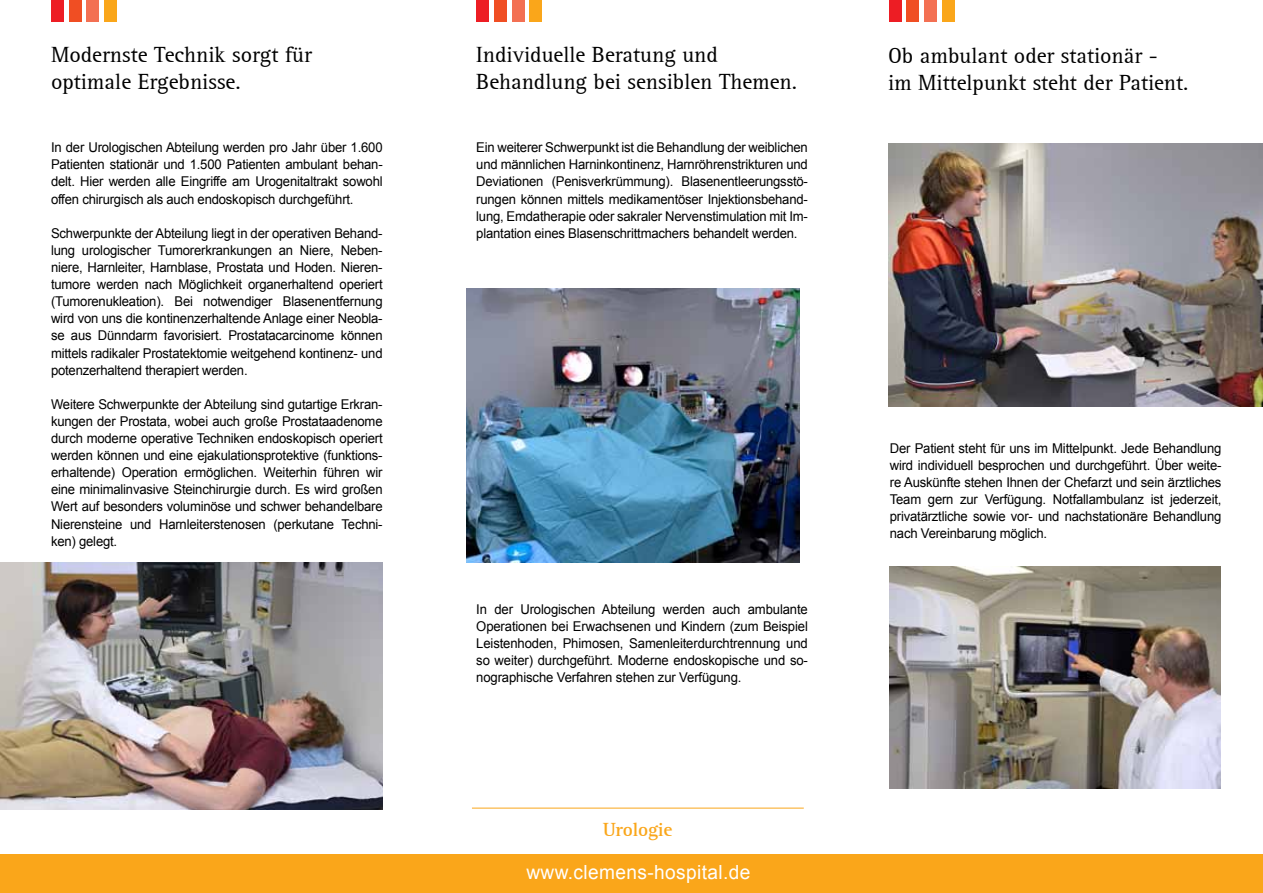
<style>
.page{position:relative;width:1263px;height:893px;background:#fff}
.page>*{position:absolute;margin:0;border:0;box-sizing:border-box;transform-origin:0 0}
.t1{font:22.5px/27px "Agfa Rotis Serif";color:#000}
.t2{font:19.5px "Arial";letter-spacing:.02em;color:#fff}
.t3{font:700 19.5px "Agfa Rotis Serif";letter-spacing:-.01em;color:#faa61a}
.t4{font:13.5px/17.1px "Arial";letter-spacing:-.015em;color:#000;text-align:justify}
</style>
<div class="page">
<div style="left:0;top:855px;width:1263px;height:38px;background:#faa61a"></div>
<div style="left:51px;top:0;width:13px;height:21px;background:#ed1d24"></div>
<div style="left:69px;top:0;width:13px;height:21px;background:#f04e23"></div>
<div style="left:86px;top:0;width:13px;height:21px;background:#f37053"></div>
<div style="left:104px;top:0;width:13px;height:21px;background:#faa61a"></div>
<div style="left:476px;top:0;width:13px;height:21px;background:#ed1d24"></div>
<div style="left:494px;top:0;width:13px;height:21px;background:#f04e23"></div>
<div style="left:512px;top:0;width:12px;height:21px;background:#f37053"></div>
<div style="left:529px;top:0;width:13px;height:21px;background:#faa61a"></div>
<div style="left:889px;top:0;width:12px;height:21px;background:#ed1d24"></div>
<div style="left:906px;top:0;width:13px;height:21px;background:#f04e23"></div>
<div style="left:924px;top:0;width:13px;height:21px;background:#f37053"></div>
<div style="left:942px;top:0;width:13px;height:21px;background:#faa61a"></div>
<hr style="left:472px;top:808px;width:332px;height:1px;background:#faa61a">
<img style="left:0;top:563px;width:383px;height:246px">
<img style="left:467px;top:288px;width:332px;height:274px">
<img style="left:889px;top:144px;width:374px;height:262px">
<img style="left:890px;top:567px;width:330px;height:222px">
<h1 class="t1" style="left:51px;top:42px;width:262px">Modernste Technik sorgt für optimale Ergebnisse.</h1>
<p class="t4" style="left:51px;top:139px;width:333px">In der Urologischen Abteilung werden pro Jahr über 1.600<br>Patienten stationär und 1.500 Patienten ambulant behan&shy;delt. Hier werden alle Eingriffe am Urogenitaltrakt sowohl offen chirurgisch als auch endoskopisch durchgeführt.</p>
<p class="t4" style="left:51px;top:225px;width:333px">Schwerpunkte der Abteilung liegt in der operativen Behand&shy;lung urologischer Tumorerkrankungen an Niere, Neben&shy;niere, Harnleiter, Harnblase, Prostata und Hoden. Nieren&shy;tumore werden nach Möglichkeit organerhaltend operiert (Tumorenukleation). Bei notwendiger Blasenentfernung wird von uns die kontinenzerhaltende Anlage einer Neobla&shy;se aus Dünndarm favorisiert. Prostatacarcinome können mittels radikaler Prostatektomie weitgehend kontinenz- und potenzerhaltend therapiert werden.</p>
<p class="t4" style="left:51px;top:396px;width:333px">Weitere Schwerpunkte der Abteilung sind gutartige Erkran&shy;kungen der Prostata, wobei auch große Prostataadenome durch moderne operative Techniken endoskopisch operiert werden können und eine ejakulationsprotektive (funktions&shy;erhaltende) Operation ermöglichen. Weiterhin führen wir eine minimalinvasive Steinchirurgie durch. Es wird großen Wert auf besonders voluminöse und schwer behandelbare Nierensteine und Harnleiterstenosen (perkutane Techni&shy;ken) gelegt.</p>
<h1 class="t1" style="left:476px;top:42px;width:322px">Individuelle Beratung und<br>Behandlung bei sensiblen Themen.</h1>
<p class="t4" style="left:476px;top:139px;width:333px">Ein weiterer Schwerpunkt ist die Behandlung der weiblichen und männlichen Harninkontinenz, Harnröhrenstrikturen und Deviationen (Penisverkrümmung). Blasenentleerungsstö&shy;rungen können mittels medikamentöser Injektionsbehand&shy;lung, Emdatherapie oder sakraler Nervenstimulation mit Im&shy;plantation eines Blasenschrittmachers behandelt werden.</p>
<p class="t4" style="left:476px;top:601px;width:333px">In der Urologischen Abteilung werden auch ambulante Operationen bei Erwachsenen und Kindern (zum Beispiel Leistenhoden, Phimosen, Samenleiterdurchtrennung und so weiter) durchgeführt. Moderne endoskopische und so&shy;nographische Verfahren stehen zur Verfügung.</p>
<h2 class="t3" style="left:603px;top:818px;width:71px">Urologie</h2>
<h2 class="t2" style="left:526px;top:859px;width:225px">www.clemens-hospital.de</h2>
<h1 class="t1" style="left:888px;top:43px;width:302px">Ob ambulant oder stationär -<br>im Mittelpunkt steht der Patient.</h1>
<p class="t4" style="left:890px;top:439px;width:333px">Der Patient steht für uns im Mittelpunkt. Jede Behandlung wird individuell besprochen und durchgeführt. Über weite&shy;re Auskünfte stehen Ihnen der Chefarzt und sein ärztliches Team gern zur Verfügung. Notfallambulanz ist jederzeit, privatärztliche sowie vor- und nachstationäre Behandlung nach Vereinbarung möglich.</p>
</div>
